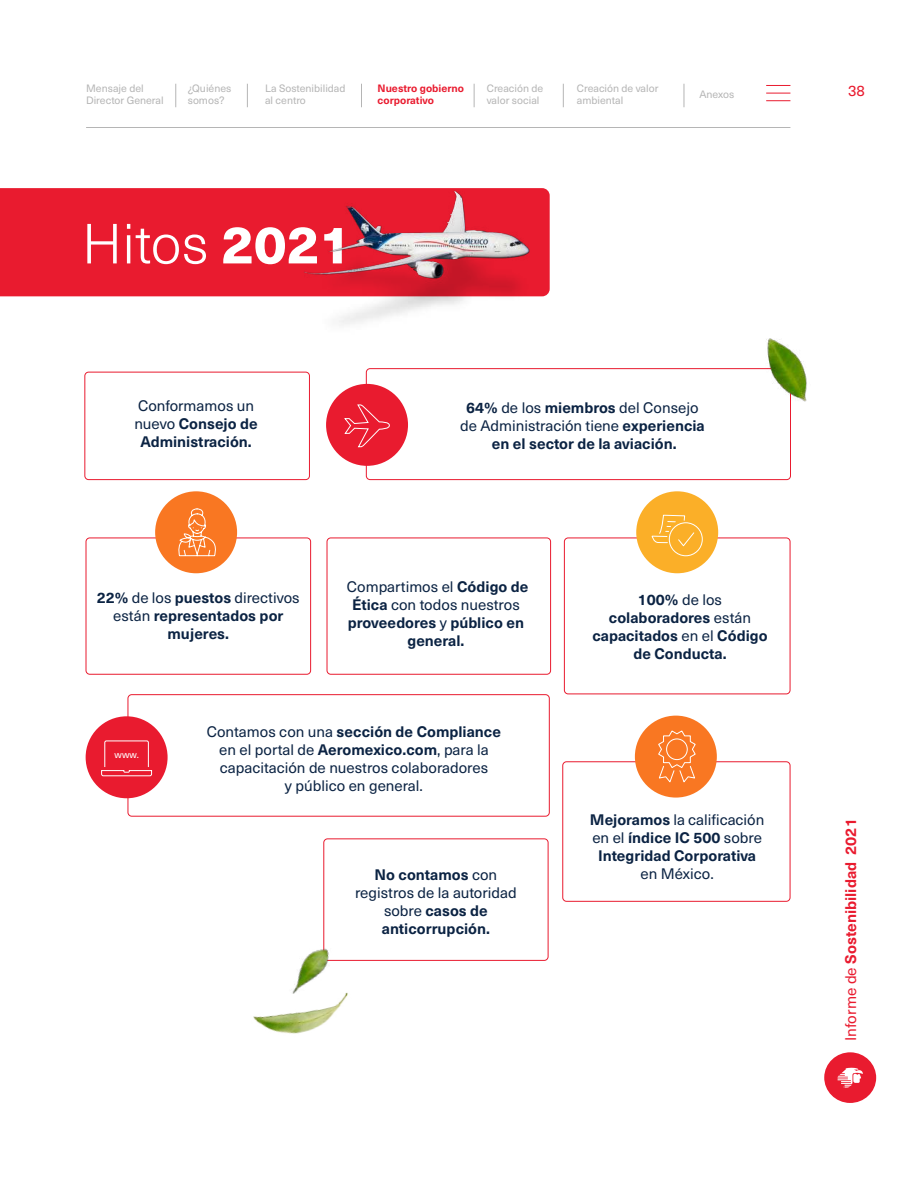
<style>
.page{position:relative;width:918px;height:1188px;background:#fff}
.page>*{position:absolute;margin:0;border:0;box-sizing:border-box;transform-origin:0 0}
.t1{font:300 55.5px "Neue Haas Unica Pro";color:#fff}
.t2{font:700 15.15px "Neue Haas Unica Pro";color:#e91b2f}
.t3{font:700 15px/18px "Neue Haas Unica Pro";color:#0b2343;text-align:center}
.t4{font:15px/18px "Neue Haas Unica Pro";color:#0b2343;text-align:center}
.t5{font:15px "Neue Haas Unica Pro";color:#e91b2f}
.t6{font:10.5px/12.6px "Neue Haas Unica Pro";color:#b5b5b5}
.t7{font:700 10.5px/12.6px "Neue Haas Unica Pro";color:#e91b2f}
.t8{font:9.6px "Neue Haas Unica Pro";color:#fff}
.s1{font-weight:800;font-size:52.5px}
.s2{font-weight:400}
.s3{font-weight:700}
</style>
<div class="page">
<svg style="left:766px;top:85px;width:24px;height:1px"></svg>
<svg style="left:766px;top:100px;width:24px;height:1px"></svg>
<svg style="left:766px;top:93px;width:24px;height:1px"></svg>
<svg style="left:175px;top:84px;width:1px;height:23px"></svg>
<svg style="left:247px;top:84px;width:1px;height:23px"></svg>
<svg style="left:474px;top:84px;width:1px;height:21px"></svg>
<svg style="left:563px;top:84px;width:1px;height:21px"></svg>
<svg style="left:684px;top:84px;width:1px;height:23px"></svg>
<svg style="left:361px;top:84px;width:1px;height:21px"></svg>
<div style="left:824px;top:1052px;width:52px;height:51px;background:#e91b2f;border-radius:50%"></div>
<svg style="left:838px;top:1068px;width:25px;height:20px"></svg>
<hr style="left:86px;top:127px;width:704px;height:1px;background:#b5b5b5">
<div style="left:0;top:188px;width:275px;height:108px;background:#e91b2f"></div>
<div style="left:562px;top:761px;width:228px;height:141px;border:1px solid #e91b2f;border-radius:4px"></div>
<div style="left:327px;top:538px;width:224px;height:137px;border:1px solid #e91b2f;border-radius:4px"></div>
<div style="left:564px;top:538px;width:226px;height:156px;border:1px solid #e91b2f;border-radius:4px"></div>
<div style="left:323px;top:838px;width:225px;height:123px;border:1px solid #e91b2f;border-radius:4px"></div>
<div style="left:84px;top:372px;width:226px;height:108px;border:1px solid #e91b2f;border-radius:4px"></div>
<div style="left:366px;top:368px;width:425px;height:112px;border:1px solid #e91b2f;border-radius:4px"></div>
<div style="left:128px;top:694px;width:422px;height:123px;border:1px solid #e91b2f;border-radius:4px"></div>
<div style="left:86px;top:538px;width:225px;height:137px;border:1px solid #e91b2f;border-radius:4px"></div>
<div style="left:326px;top:384px;width:82px;height:82px;background:#e91b2f;border-radius:50%"></div>
<div style="left:86px;top:716px;width:82px;height:82px;background:#e91b2f;border-radius:50%"></div>
<div style="left:635px;top:716px;width:82px;height:82px;background:#f97722;border-radius:50%"></div>
<div style="left:636px;top:491px;width:82px;height:82px;background:#fbaf28;border-radius:50%"></div>
<div style="left:155px;top:491px;width:82px;height:82px;background:#f97722;border-radius:50%"></div>
<img style="left:298px;top:901px;width:80px;height:74px">
<img style="left:275px;top:105px;width:289px;height:220px">
<img style="left:253px;top:975px;width:95px;height:59px">
<img style="left:752px;top:338px;width:55px;height:69px">
<svg style="left:344px;top:404px;width:46px;height:43px"></svg>
<svg style="left:178px;top:508px;width:38px;height:49px"></svg>
<svg style="left:651px;top:515px;width:52px;height:42px"></svg>
<svg style="left:101px;top:740px;width:51px;height:37px"></svg>
<svg style="left:658px;top:730px;width:38px;height:53px"></svg>
<p class="t6" style="left:86px;top:82px;width:79px">Mensaje del<br>Director General</p>
<p class="t6" style="left:188px;top:82px;width:45px">¿Quiénes somos?</p>
<p class="t6" style="left:265px;top:82px;width:82px">La Sostenibilidad al centro</p>
<p class="t7" style="left:378px;top:82px;width:88px">Nuestro gobierno corporativo</p>
<p class="t6" style="left:487px;top:82px;width:58px">Creación de valor social</p>
<p class="t6" style="left:577px;top:82px;width:83px">Creación de valor ambiental</p>
<p class="t6" style="left:699px;top:89px;width:36px">Anexos</p>
<h1 class="t1" style="left:82px;top:211px;width:272px">Hitos <span class="s1">2021</span></h1>
<p class="t3" style="left:134px;top:397px;width:125px"><span class="s2">Conformamos un nuevo</span> Consejo de<br>Administración.</p>
<p class="t3" style="left:460px;top:399px;width:246px">64% <span class="s2">de los</span> miembros <span class="s2">del Consejo de Administración tiene</span> experiencia en el sector de la aviación.</p>
<p class="t3" style="left:97px;top:589px;width:204px">22% <span class="s2">de los</span> puestos <span class="s2">directivos están</span> representados por mujeres.</p>
<p class="t3" style="left:347px;top:578px;width:183px"><span class="s2">Compartimos el</span> Código de<br>Ética <span class="s2">con todos nuestros </span>proveedores <span class="s2">y</span> público en general.</p>
<p class="t8" style="left:115px;top:749px;width:26px">www.</p>
<p class="t4" style="left:207px;top:723px;width:296px">Contamos con una <span class="s3">sección de Compliance </span>en el portal de <span class="s3">Aeromexico.com</span>, para la capacitación de nuestros colaboradores<br>y público en general.</p>
<p class="t3" style="left:355px;top:866px;width:163px">No contamos <span class="s2">con registros de la autoridad sobre</span> casos de anticorrupción.</p>
<p class="t3" style="left:592px;top:591px;width:177px">100% <span class="s2">de los </span>colaboradores <span class="s2">están </span>capacitados <span class="s2">en el</span> Código de Conducta.</p>
<p class="t3" style="left:590px;top:810px;width:176px">Mejoramos <span class="s2">la calificación en el</span> índice IC 500 <span class="s2">sobre<br></span>Integridad Corporativa</p>
<p class="t4" style="left:641px;top:865px;width:75px">en México.</p>
<p class="t5" style="left:848px;top:82px;width:18px">38</p>
<p class="t2" style="left:841px;top:1041px;width:224px;rotate:-90deg"><span class="s2">Informe de</span> Sostenibilidad 2021</p>
</div>
